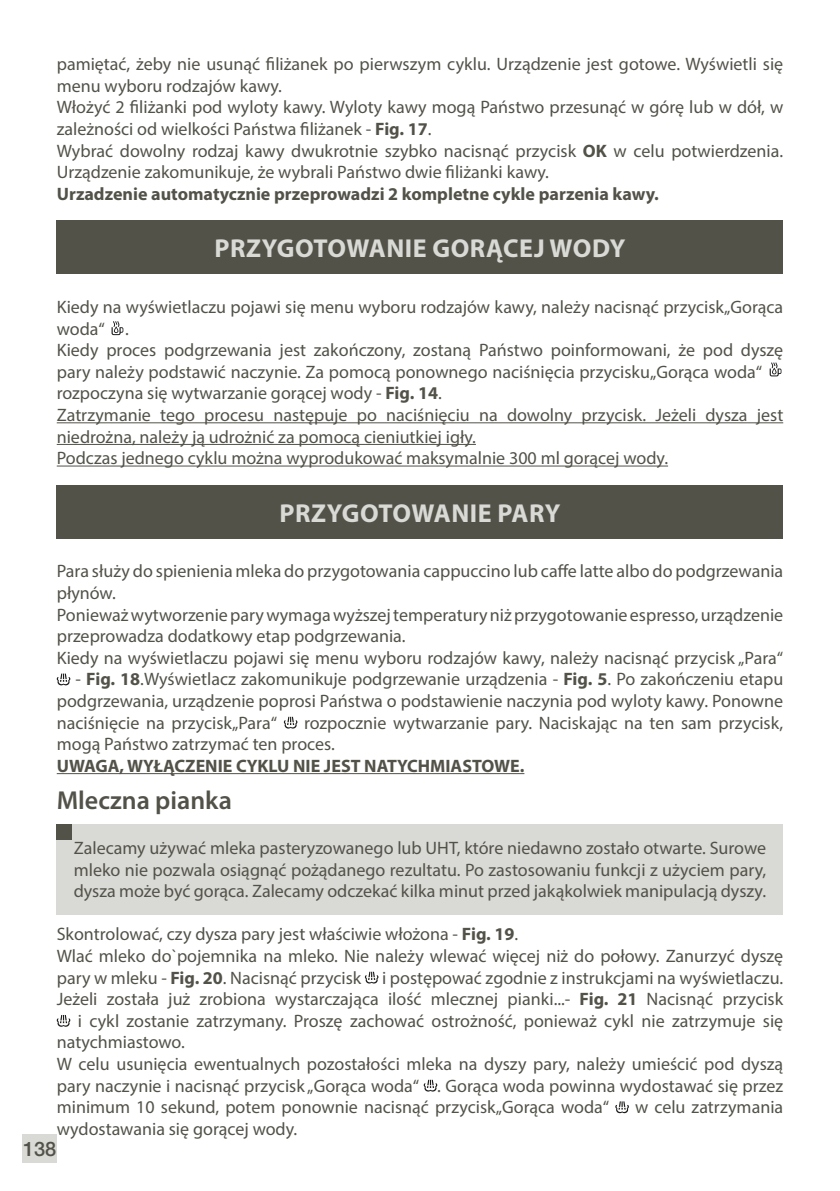
<style>
.page{position:relative;width:840px;height:1191px;background:#fff}
.page>*{position:absolute;margin:0;border:0;box-sizing:border-box;transform-origin:0 0}
.t1{font:700 26px "Myriad Pro";letter-spacing:.02em;color:#d9d9d5}
.t2{font:600 26px "Myriad Pro";color:#535249}
.t3{font:500 20px "Helvetica Neue LT Std";color:#535249}
.t4{font:18px/21.6px "Myriad Pro";color:#535249}
.t5{font:700 18px "Myriad Pro";color:#535249}
.s1{font-weight:700}
</style>
<div class="page">
<div style="left:23px;top:1134px;width:34px;height:28px;background:#d9d9d5"></div>
<hr style="left:57px;top:422px;width:725px;height:1px;background:#535249">
<hr style="left:57px;top:444px;width:418px;height:1px;background:#535249">
<hr style="left:57px;top:465px;width:610px;height:1px;background:#535249">
<hr style="left:57px;top:773px;width:467px;height:1px;background:#535249">
<div style="left:57px;top:220px;width:725px;height:54px;background:#535249"></div>
<svg style="left:111px;top:321px;width:12px;height:14px"></svg>
<svg style="left:769px;top:362px;width:12px;height:14px"></svg>
<div style="left:57px;top:485px;width:725px;height:54px;background:#535249"></div>
<svg style="left:57px;top:673px;width:13px;height:12px"></svg>
<svg style="left:284px;top:717px;width:13px;height:11px"></svg>
<div style="left:57px;top:823px;width:725px;height:91px;background:#d9d9d5"></div>
<div style="left:57px;top:824px;width:15px;height:15px;background:#535249"></div>
<svg style="left:364px;top:971px;width:14px;height:12px"></svg>
<svg style="left:57px;top:1015px;width:13px;height:11px"></svg>
<svg style="left:423px;top:1079px;width:14px;height:12px"></svg>
<svg style="left:615px;top:1101px;width:13px;height:12px"></svg>
<p class="t4" style="left:57px;top:53px;width:727px">pamiętać, żeby nie usunąć filiżanek po pierwszym cyklu. Urządzenie jest gotowe. Wyświetli się menu wyboru rodzajów kawy.<br>Włożyć 2 filiżanki pod wyloty kawy. Wyloty kawy mogą Państwo przesunąć w górę lub w dół, w zależności od wielkości Państwa filiżanek - <span class="s1">Fig. 17</span>.<br>Wybrać dowolny rodzaj kawy dwukrotnie szybko nacisnąć przycisk <span class="s1">OK</span> w celu potwierdzenia.<br>Urządzenie zakomunikuje, że wybrali Państwo dwie filiżanki kawy.</p>
<p class="t5" style="left:57px;top:182px;width:603px">Urzadzenie automatycznie przeprowadzi 2 kompletne cykle parzenia kawy.</p>
<h1 class="t1" style="left:214px;top:231px;width:412px">PRZYGOTOWANIE GORĄCEJ WODY</h1>
<p class="t4" style="left:57px;top:296px;width:727px">Kiedy na wyświetlaczu pojawi się menu wyboru rodzajów kawy, należy nacisnąć przycisk„Gorąca woda“ .<br>Kiedy proces podgrzewania jest zakończony, zostaną Państwo poinformowani, że pod dyszę pary należy podstawić naczynie. Za pomocą ponownego naciśnięcia przycisku„Gorąca woda“ rozpoczyna się wytwarzanie gorącej wody - <span class="s1">Fig. 14</span>.<br>Zatrzymanie tego procesu następuje po naciśnięciu na dowolny przycisk. Jeżeli dysza jest niedrożna, należy ją udrożnić za pomocą cieniutkiej igły.<br>Podczas jednego cyklu można wyprodukować maksymalnie 300 ml gorącej wody.</p>
<h1 class="t1" style="left:279px;top:496px;width:282px">PRZYGOTOWANIE PARY</h1>
<p class="t4" style="left:57px;top:560px;width:727px">Para służy do spienienia mleka do przygotowania cappuccino lub caffe latte albo do podgrzewania płynów.<br>Ponieważ wytworzenie pary wymaga wyższej temperatury niż przygotowanie espresso, urządzenie przeprowadza dodatkowy etap podgrzewania.<br>Kiedy na wyświetlaczu pojawi się menu wyboru rodzajów kawy, należy nacisnąć przycisk „Para“</p>
<p class="t4" style="left:57px;top:668px;width:727px;text-align:justify;text-indent:19px">- <span class="s1">Fig. 18</span>.Wyświetlacz zakomunikuje podgrzewanie urządzenia - <span class="s1">Fig. 5</span>. Po zakończeniu etapu podgrzewania, urządzenie poprosi Państwa o podstawienie naczynia pod wyloty kawy. Ponowne naciśnięcie na przycisk„Para“</p>
<p class="t4" style="left:57px;top:711px;width:727px;text-indent:247px">rozpocznie wytwarzanie pary. Naciskając na ten sam przycisk, mogą Państwo zatrzymać ten proces.</p>
<p class="t5" style="left:57px;top:754px;width:469px">UWAGA, WYŁĄCZENIE CYKLU NIE JEST NATYCHMIASTOWE.</p>
<h1 class="t2" style="left:57px;top:783px;width:177px">Mleczna pianka</h1>
<p class="t4" style="left:74px;top:837px;width:693px;text-align:justify">Zalecamy używać mleka pasteryzowanego lub UHT, które niedawno zostało otwarte. Surowe mleko nie pozwala osiągnąć pożądanego rezultatu. Po zastosowaniu funkcji z użyciem pary, dysza może być gorąca. Zalecamy odczekać kilka minut przed jakąkolwiek manipulacją dyszy.</p>
<p class="t4" style="left:57px;top:923px;width:463px">Skontrolować, czy dysza pary jest właściwie włożona - <span class="s1">Fig. 19</span>.</p>
<p class="t4" style="left:57px;top:944px;width:727px">Wlać mleko do`pojemnika na mleko. Nie należy wlewać więcej niż do połowy. Zanurzyć dyszę</p>
<p class="t4" style="left:57px;top:966px;width:727px">pary w mleku - <span class="s1">Fig. 20</span>. Nacisnąć przycisk i postępować zgodnie z instrukcjami na wyświetlaczu.</p>
<p class="t4" style="left:57px;top:988px;width:727px">Jeżeli została już zrobiona wystarczająca ilość mlecznej pianki...- <span class="s1">Fig. 21</span> Nacisnąć przycisk</p>
<p class="t4" style="left:78px;top:1009px;width:706px">i cykl zostanie zatrzymany. Proszę zachować ostrożność, ponieważ cykl nie zatrzymuje się</p>
<p class="t4" style="left:57px;top:1031px;width:129px">natychmiastowo.</p>
<p class="t4" style="left:57px;top:1052px;width:727px">W celu usunięcia ewentualnych pozostałości mleka na dyszy pary, należy umieścić pod dyszą</p>
<p class="t4" style="left:57px;top:1074px;width:727px">pary naczynie i nacisnąć przycisk „Gorąca woda“ . Gorąca woda powinna wydostawać się przez</p>
<p class="t4" style="left:57px;top:1096px;width:553px">minimum 10 sekund, potem ponownie nacisnąć przycisk„Gorąca woda“</p>
<p class="t4" style="left:634px;top:1096px;width:150px">w celu zatrzymania</p>
<p class="t4" style="left:57px;top:1117px;width:242px">wydostawania się gorącej wody.</p>
<p class="t3" style="left:23px;top:1136px;width:35px">138</p>
</div>
